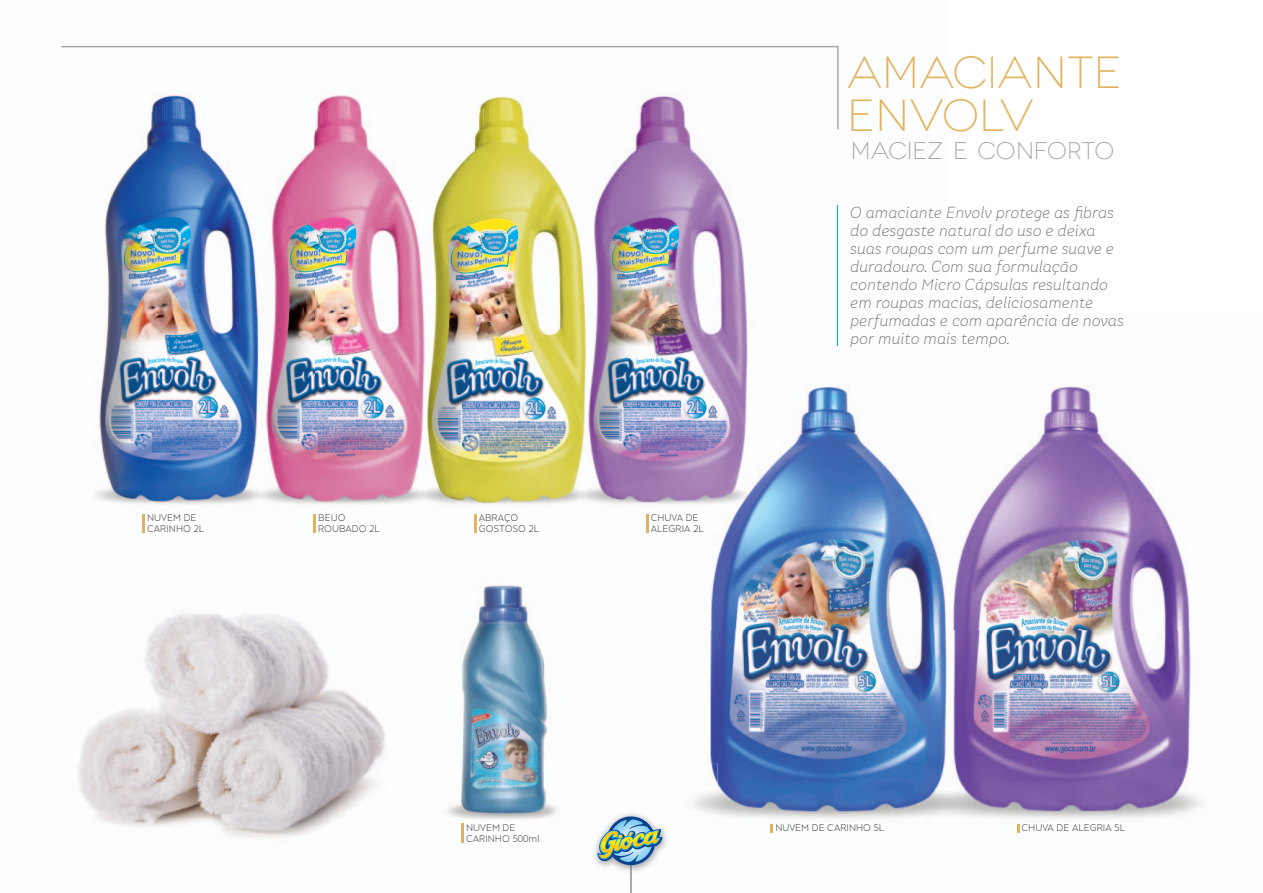
<style>
.page{position:relative;width:1263px;height:893px;background:#fff}
.page>*{position:absolute;margin:0;border:0;box-sizing:border-box;transform-origin:0 0}
.t1{font:300 45px/43.5px "Novecentowide";color:#e2b35e}
.t2{font:300 24px "Novecentowide";color:#9d9fa2}
.t3{font:italic 300 15px/18px "Skola Sans";color:#6c6d70}
.t4{font:300 9px/10.8px "Skola Sans";color:#231f20}
</style>
<div class="page">
<img style="left:61px;top:45px;width:1129px;height:585px">
<img style="left:77px;top:630px;width:471px;height:208px">
<img style="left:710px;top:630px;width:482px;height:158px">
<img style="left:717px;top:788px;width:485px;height:45px">
<svg style="left:771px;top:824px;width:2px;height:9px"></svg>
<svg style="left:1017px;top:824px;width:2px;height:9px"></svg>
<svg style="left:143px;top:514px;width:2px;height:19px"></svg>
<svg style="left:314px;top:514px;width:2px;height:19px"></svg>
<svg style="left:474px;top:514px;width:2px;height:19px"></svg>
<svg style="left:646px;top:514px;width:2px;height:19px"></svg>
<hr style="left:461px;top:823px;width:3px;height:20px;background:#e2b35e">
<hr style="left:837px;top:206px;width:1px;height:140px;background:#00aeef">
<svg style="left:61px;top:46px;width:778px;height:83px"></svg>
<img style="left:544px;top:764px;width:173px;height:108px">
<img style="left:630px;top:865px;width:2px;height:28px">
<img style="left:597px;top:816px;width:66px;height:49px">
<p class="t4" style="left:147px;top:513px;width:58px">NUVEM DE<br>CARINHO 2L</p>
<p class="t4" style="left:318px;top:513px;width:63px">BEIJO<br>ROUBADO 2L</p>
<p class="t4" style="left:479px;top:513px;width:62px">ABRAÇO<br>GOSTOSO 2L</p>
<p class="t4" style="left:651px;top:513px;width:54px">CHUVA DE<br>ALEGRIA 2L</p>
<h1 class="t1" style="left:847px;top:50px;width:276px">AMACIANTE<br>ENVOLV</h1>
<h2 class="t2" style="left:851px;top:137px;width:265px">MACIEZ E CONFORTO</h2>
<p class="t3" style="left:850px;top:203px;width:275px">O amaciante Envolv protege as fibras do desgaste natural do uso e deixa suas roupas com um perfume suave e duradouro. Com sua formulação contendo Micro Cápsulas resultando em roupas macias, deliciosamente perfumadas e com aparência de novas por muito mais tempo.</p>
<p class="t4" style="left:466px;top:822px;width:75px">NUVEM DE<br>CARINHO 500ml</p>
<p class="t4" style="left:775px;top:823px;width:110px">NUVEM DE CARINHO 5L</p>
<p class="t4" style="left:1021px;top:823px;width:105px">CHUVA DE ALEGRIA 5L</p>
</div>
